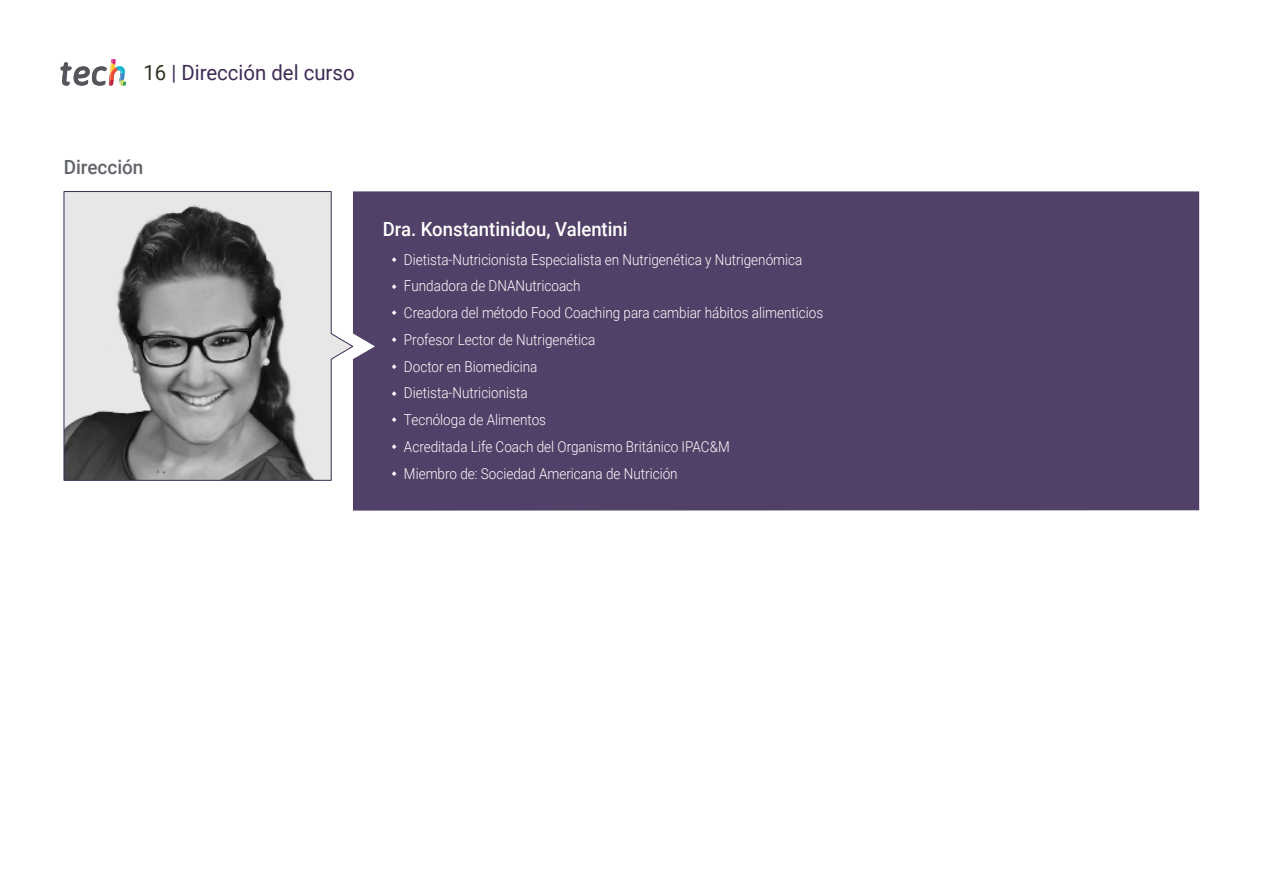
<style>
.page{position:relative;width:1263px;height:893px;background:#fff}
.page>*{position:absolute;margin:0;border:0;box-sizing:border-box;transform-origin:0 0}
.t1{font:21px "Roboto";color:#3e2b56}
.t2{font:500 19.5px "Roboto";color:#fff;scale:.95 1}
.t3{font:500 19.5px "Roboto";color:#61646a}
.t4{font:300 15px/26.7px "Roboto";color:#fff;scale:.9 1}
.s1{color:#312e20}
</style>
<div class="page">
<div style="left:353px;top:191px;width:846px;height:320px;background:#514067"></div>
<svg style="left:64px;top:191px;width:289px;height:290px;background:#a2a2a2"></svg>
<svg style="left:61px;top:59px;width:65px;height:27px"></svg>
<svg style="left:392px;top:257px;width:5px;height:5px"></svg>
<svg style="left:392px;top:284px;width:5px;height:5px"></svg>
<svg style="left:392px;top:310px;width:5px;height:5px"></svg>
<svg style="left:392px;top:337px;width:5px;height:5px"></svg>
<svg style="left:392px;top:364px;width:5px;height:5px"></svg>
<svg style="left:392px;top:391px;width:5px;height:5px"></svg>
<svg style="left:392px;top:417px;width:5px;height:5px"></svg>
<svg style="left:392px;top:444px;width:5px;height:5px"></svg>
<svg style="left:392px;top:471px;width:5px;height:5px"></svg>
<h1 class="t1" style="left:144px;top:57px;width:213px"><span class="s1">16</span> | Dirección del curso</h1>
<h2 class="t3" style="left:64px;top:154px;width:81px">Dirección</h2>
<h2 class="t2" style="left:383px;top:215px;width:259px">Dra. Konstantinidou, Valentini</h2>
<p class="t4" style="left:404px;top:245px;width:467px">Dietista-Nutricionista Especialista en Nutrigenética y Nutrigenómica Fundadora de DNANutricoach<br>Creadora del método Food Coaching para cambiar hábitos alimenticios Profesor Lector de Nutrigenética<br>Doctor en Biomedicina<br>Dietista-Nutricionista<br>Tecnóloga de Alimentos<br>Acreditada Life Coach del Organismo Británico IPAC&amp;M<br>Miembro de: Sociedad Americana de Nutrición</p>
</div>
